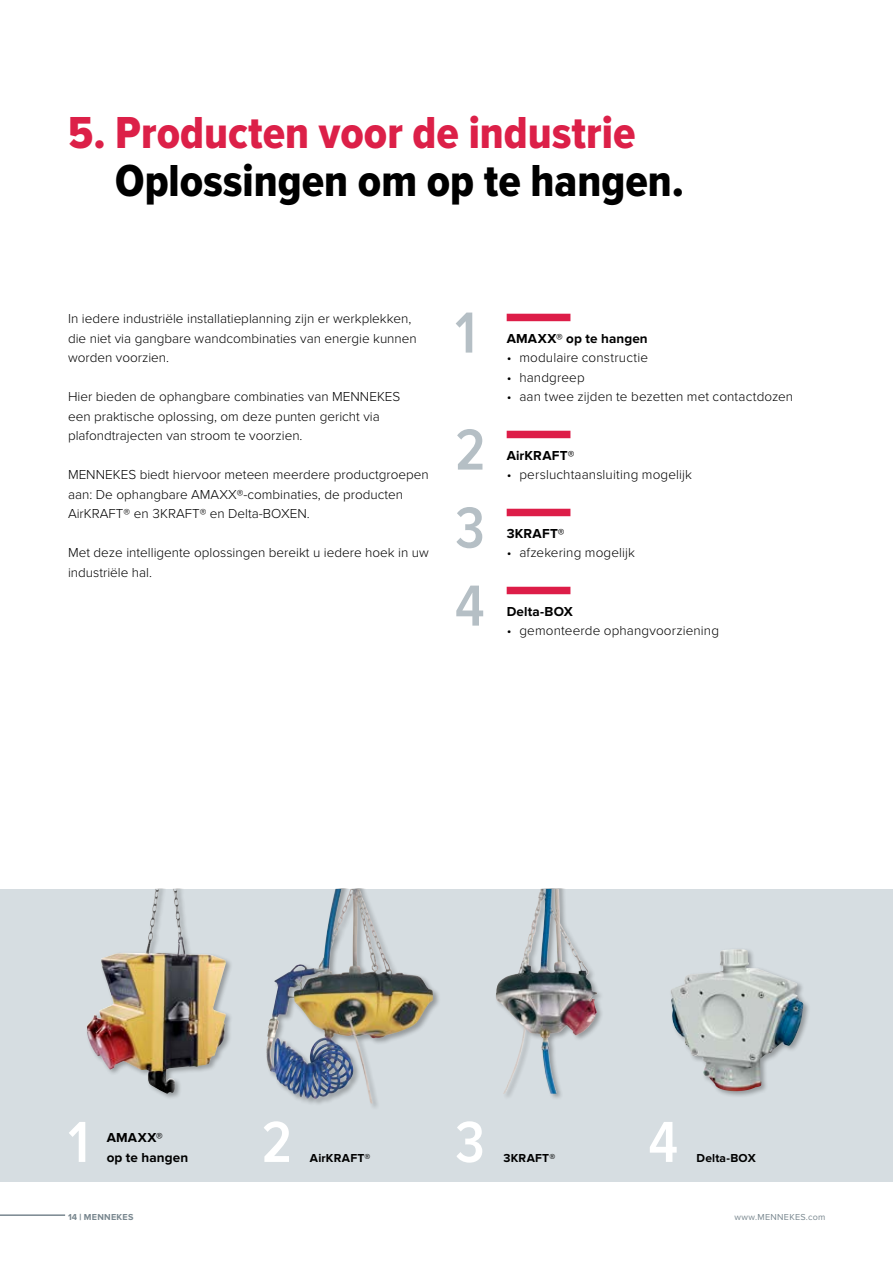
<style>
.page{position:relative;width:893px;height:1263px;background:#fff}
.page>*{position:absolute;margin:0;border:0;box-sizing:border-box;transform-origin:0 0}
.t1{font:600 60px "Proxima Nova Cond";color:#fff}
.t2{font:600 60px "Proxima Nova Cond";color:#b5bfc5}
.t3{font:46.5px "Proxima Nova Cond Extrabld";color:#dc2048}
.t4{font:46.5px "Proxima Nova Cond Extrabld";color:#000}
.t5{font:300 13.5px/19.5px "Proxima Nova";color:#000}
.t6{font:700 13.5px/19.5px "Proxima Nova";letter-spacing:.01em;color:#000}
.t7{font:700 12px "Proxima Nova";letter-spacing:.015em;color:#000}
.t8{font:9px "Proxima Nova";letter-spacing:.03em;color:#79878f}
.t9{font:700 9px "Proxima Nova";letter-spacing:.03em;color:#79878f}
.s1{font-family:"Proxima Nova Extrabld";font-weight:400}
</style>
<div class="page">
<hr style="left:0;top:1214px;width:65px;height:2px;background:#79878f">
<div style="left:0;top:889px;width:893px;height:292px;background:#d6dde1"></div>
<div style="left:86px;top:889px;width:148px;height:212px;background:#000;opacity:.3"></div>
<img style="left:99px;top:889px;width:80px;height:122px">
<div style="left:265px;top:889px;width:176px;height:221px;background:#000;opacity:.3"></div>
<img style="left:272px;top:889px;width:79px;height:126px">
<div style="left:495px;top:889px;width:109px;height:212px;background:#000;opacity:.3"></div>
<img style="left:496px;top:889px;width:59px;height:138px">
<div style="left:507px;top:314px;width:63px;height:7px;background:#dd1d48"></div>
<div style="left:507px;top:431px;width:63px;height:7px;background:#dd1d48"></div>
<div style="left:507px;top:509px;width:63px;height:7px;background:#dd1d48"></div>
<div style="left:507px;top:587px;width:63px;height:7px;background:#dd1d48"></div>
<div style="left:669px;top:947px;width:142px;height:151px;background:#000;opacity:.3"></div>
<img style="left:693px;top:949px;width:45px;height:25px">
<h2 class="t3" style="left:68px;top:106px;width:569px">5. Producten voor de industrie</h2>
<h2 class="t4" style="left:115px;top:155px;width:570px">Oplossingen om op te hangen.</h2>
<p class="t5" style="left:68px;top:309px;width:350px">In iedere industriële installatieplanning zijn er werkplekken, die niet via gangbare wandcombinaties van energie kunnen worden voorzien.</p>
<p class="t5" style="left:68px;top:387px;width:334px">Hier bieden de ophangbare combinaties van MENNEKES een praktische oplossing, om deze punten gericht via plafondtrajecten van stroom te voorzien.</p>
<p class="t5" style="left:68px;top:465px;width:362px">MENNEKES biedt hiervoor meteen meerdere productgroepen aan: De ophangbare AMAXX®-combinaties, de producten<br>AirKRAFT® en 3KRAFT® en Delta-BOXEN.</p>
<p class="t5" style="left:68px;top:543px;width:362px">Met deze intelligente oplossingen bereikt u iedere hoek in uw industriële hal.</p>
<h1 class="t2" style="left:455px;top:299px;width:23px">1</h1>
<h1 class="t2" style="left:455px;top:416px;width:32px">2</h1>
<h1 class="t2" style="left:455px;top:494px;width:31px">3</h1>
<h1 class="t2" style="left:455px;top:572px;width:31px">4</h1>
<p class="t6" style="left:507px;top:329px;width:143px">AMAXX® op te hangen</p>
<p class="t5" style="left:507px;top:348px;width:143px">• modulaire constructie</p>
<p class="t5" style="left:507px;top:368px;width:80px">• handgreep</p>
<p class="t5" style="left:507px;top:387px;width:288px">• aan twee zijden te bezetten met contactdozen</p>
<p class="t6" style="left:507px;top:446px;width:69px">AirKRAFT®</p>
<p class="t5" style="left:507px;top:465px;width:187px">• persluchtaansluiting mogelijk</p>
<p class="t6" style="left:507px;top:524px;width:59px">3KRAFT®</p>
<p class="t5" style="left:507px;top:543px;width:130px">• afzekering mogelijk</p>
<p class="t6" style="left:507px;top:602px;width:68px">Delta-BOX</p>
<p class="t5" style="left:507px;top:621px;width:214px">• gemonteerde ophangvoorziening</p>
<h1 class="t1" style="left:68px;top:1109px;width:23px">1</h1>
<p class="t6" style="left:107px;top:1129px;width:83px">AMAXX®<br>op te hangen</p>
<h1 class="t1" style="left:261px;top:1109px;width:32px">2</h1>
<p class="t7" style="left:310px;top:1151px;width:62px">AirKRAFT®</p>
<h1 class="t1" style="left:455px;top:1109px;width:31px">3</h1>
<p class="t7" style="left:503px;top:1151px;width:53px">3KRAFT®</p>
<h1 class="t1" style="left:648px;top:1109px;width:31px">4</h1>
<p class="t7" style="left:696px;top:1151px;width:61px">Delta-BOX</p>
<p class="t9" style="left:68px;top:1212px;width:67px">14 <span class="s1">|</span> MENNEKES</p>
<p class="t8" style="left:734px;top:1212px;width:93px">www.MENNEKES.com</p>
</div>
